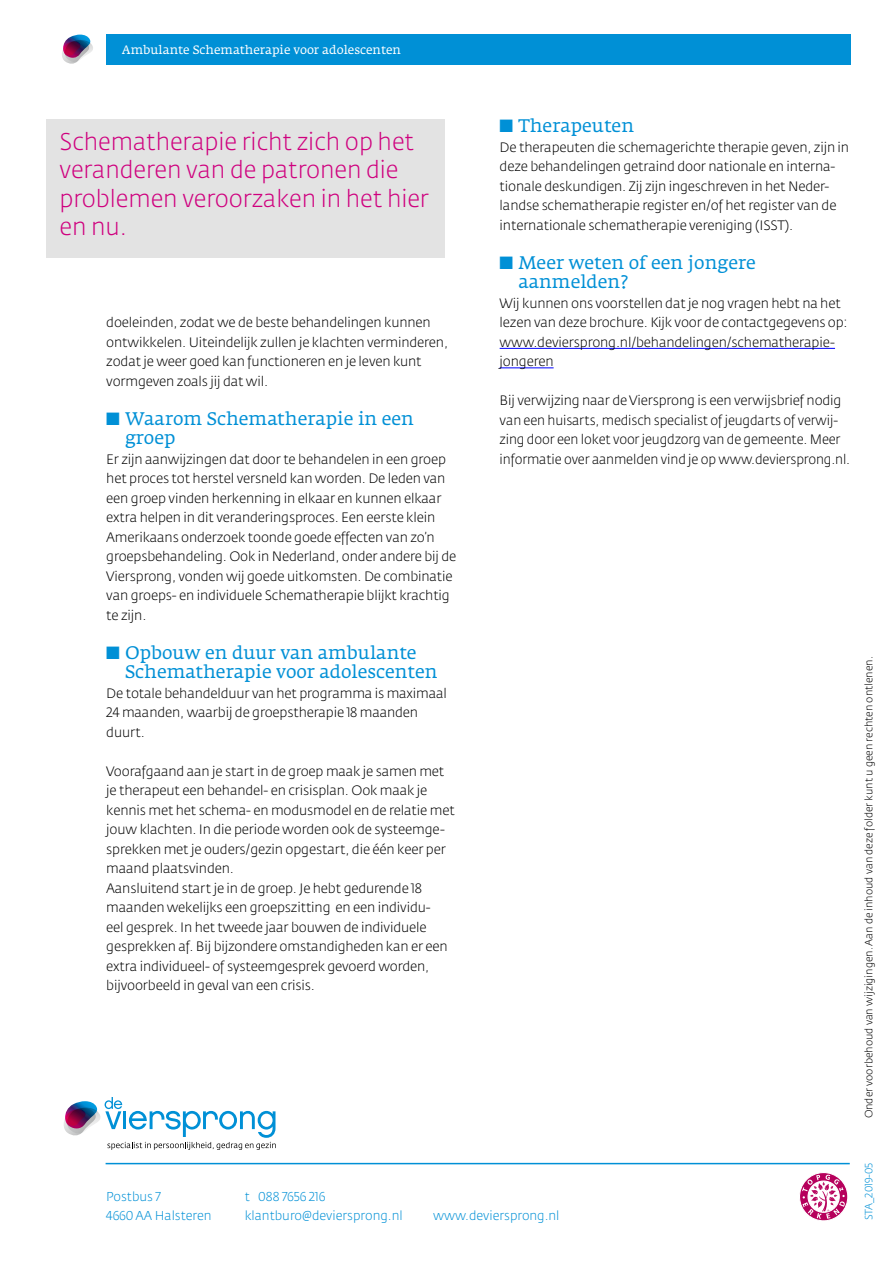
<style>
.page{position:relative;width:893px;height:1263px;background:#fff}
.page>*{position:absolute;margin:0;border:0;box-sizing:border-box;transform-origin:0 0}
.t1{font:24px/28.5px "Fedra Sans Light LF";color:#cf007e}
.t2{font:18px/19.5px "Fedra Serif A Book LF";color:#0090d6}
.t3{font:13.5px/19.5px "Fedra Sans Light LF";letter-spacing:-.01em;color:#000}
.t4{font:12.75px/19.5px "Fedra Sans Light LF";color:#0090d6}
.t5{font:12px "Fedra Serif A Book LF";color:#fff}
.t6{font:10.5px "Fedra Sans Light LF";color:#000}
.t7{font:10.5px "Fedra Sans Light LF";color:#0090d6}
</style>
<div class="page">
<hr style="left:500px;top:348px;width:335px;height:1px;background:#00f">
<hr style="left:500px;top:368px;width:54px;height:1px;background:#00f">
<div style="left:47px;top:119px;width:398px;height:138px;background:#e3e3e3"></div>
<svg style="left:799px;top:1172px;width:49px;height:49px"></svg>
<hr style="left:106px;top:1163px;width:744px;height:1px;background:#0090d6">
<svg style="left:64px;top:1098px;width:212px;height:52px"></svg>
<div style="left:106px;top:34px;width:744px;height:30px;background:#0090d6"></div>
<svg style="left:62px;top:34px;width:31px;height:30px"></svg>
<p class="t5" style="left:122px;top:43px;width:281px">Ambulante Schematherapie voor adolescenten</p>
<h1 class="t1" style="left:60px;top:128px;width:371px">Schematherapie richt zich op het veranderen van de patronen die problemen veroorzaken in het hier en nu.</h1>
<p class="t3" style="left:106px;top:313px;width:343px">doeleinden, zodat we de beste behandelingen kunnen ontwikkelen. Uiteindelijk zullen je klachten verminderen, zodat je weer goed kan functioneren en je leven kunt vormgeven zoals jij dat wil.</p>
<h2 class="t2" style="left:125px;top:409px;width:290px;text-indent:-19px">■ Waarom Schematherapie in een groep</h2>
<p class="t3" style="left:106px;top:449px;width:352px">Er zijn aanwijzingen dat door te behandelen in een groep het proces tot herstel versneld kan worden. De leden van een groep vinden herkenning in elkaar en kunnen elkaar extra helpen in dit veranderingsproces. Een eerste klein Amerikaans onderzoek toonde goede effecten van zo’n groepsbehandeling. Ook in Nederland, onder andere bij de Viersprong, vonden wij goede uitkomsten. De combinatie van groeps- en individuele Schematherapie blijkt krachtig te zijn.</p>
<h2 class="t2" style="left:125px;top:643px;width:314px;text-indent:-19px">■ Opbouw en duur van ambulante<br>Schematherapie voor adolescenten</h2>
<p class="t3" style="left:106px;top:683px;width:342px">De totale behandelduur van het programma is maximaal<br>24 maanden, waarbij de groepstherapie 18 maanden duurt.</p>
<p class="t3" style="left:106px;top:761px;width:350px">Voorafgaand aan je start in de groep maak je samen met je therapeut een behandel- en crisisplan. Ook maak je kennis met het schema- en modusmodel en de relatie met jouw klachten. In die periode worden ook de systeemge&shy;sprekken met je ouders/gezin opgestart, die één keer per maand plaatsvinden.<br>Aansluitend start je in de groep. Je hebt gedurende 18 maanden wekelijks een groepszitting en een individu-<br>eel gesprek. In het tweede jaar bouwen de individuele gesprekken af. Bij bijzondere omstandigheden kan er een extra individueel- of systeemgesprek gevoerd worden, bijvoorbeeld in geval van een crisis.</p>
<h2 class="t2" style="left:500px;top:116px;width:136px">■ Therapeuten</h2>
<p class="t3" style="left:500px;top:137px;width:351px">De therapeuten die schemagerichte therapie geven, zijn in deze behandelingen getraind door nationale en interna&shy;tionale deskundigen. Zij zijn ingeschreven in het Neder&shy;landse schematherapie register en/of het register van de internationale schematherapie vereniging (ISST).</p>
<h2 class="t2" style="left:518px;top:253px;width:239px;text-indent:-19px">■ Meer weten of een jongere aanmelden?</h2>
<p class="t3" style="left:500px;top:293px;width:350px">Wij kunnen ons voorstellen dat je nog vragen hebt na het lezen van deze brochure. Kijk voor de contactgegevens op: www.deviersprong.nl/behandelingen/schematherapie&shy;jongeren</p>
<p class="t3" style="left:500px;top:391px;width:352px">Bij verwijzing naar de Viersprong is een verwijsbrief nodig van een huisarts, medisch specialist of jeugdarts of verwij&shy;zing door een loket voor jeugdzorg van de gemeente. Meer informatie over aanmelden vind je op www.deviersprong.nl.</p>
<p class="t6" style="left:863px;top:1118px;width:464px;rotate:-90deg">Onder voorbehoud van wijzigingen. Aan de inhoud van deze folder kunt u geen rechten ontlenen.</p>
<p class="t4" style="left:106px;top:1187px;width:107px">Postbus 7<br>4660 AA Halsteren</p>
<p class="t4" style="left:245px;top:1187px;width:160px">t 088 7656 216 klantburo@deviersprong.nl</p>
<p class="t4" style="left:433px;top:1206px;width:128px">www.deviersprong.nl</p>
<p class="t7" style="left:863px;top:1220px;width:59px;rotate:-90deg">STA_2019-05</p>
</div>
